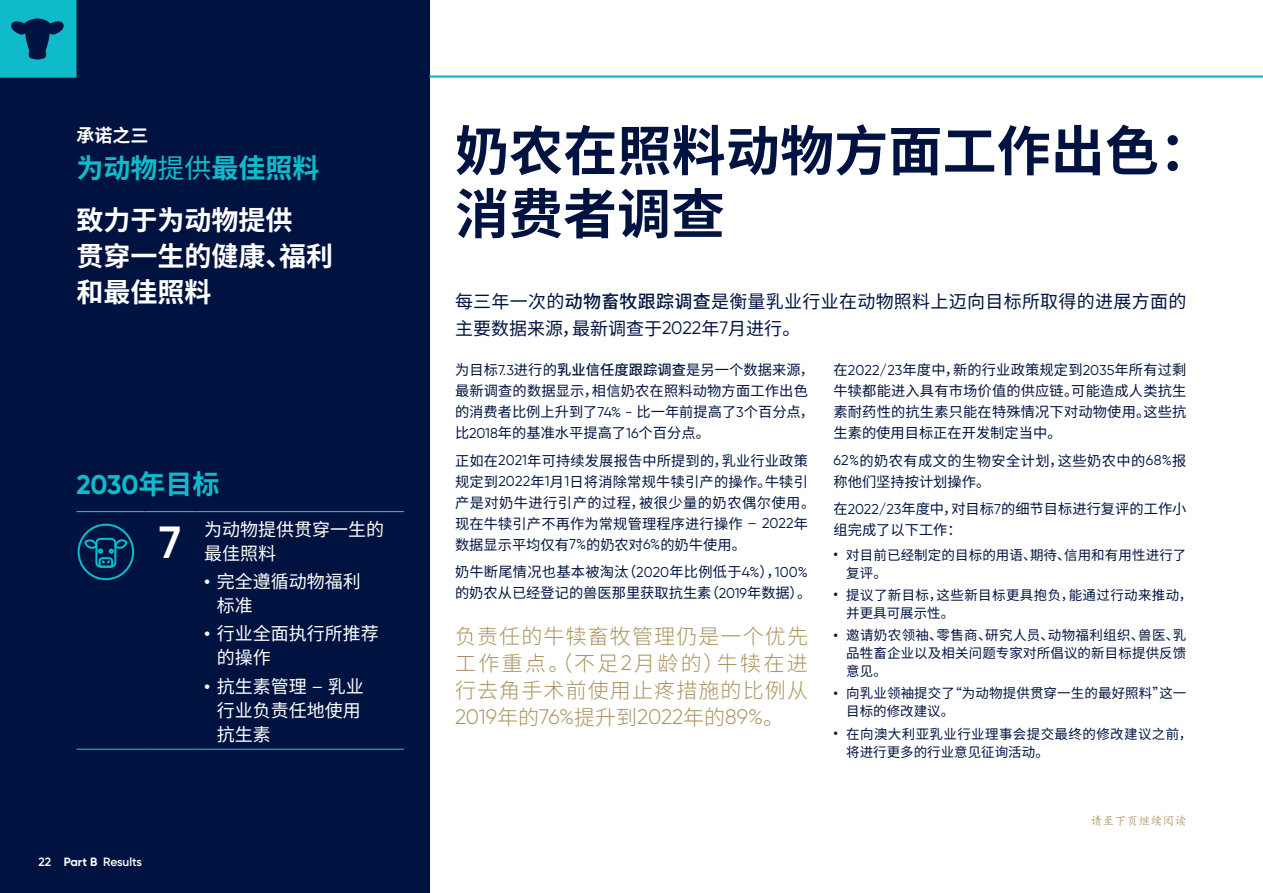
<style>
.page{position:relative;width:1263px;height:893px;background:#fff}
.page>*{position:absolute;margin:0;border:0;box-sizing:border-box;transform-origin:0 0}
.t1{font:700 54px/63px "Noto Sans CJ Ksc";letter-spacing:.005em;color:#001340}
.t2{font:600 45px "Gilroy";color:#fff}
.t3{font:700 27px/51.9px "Noto Sans CJ Ksc";color:#fff}
.t4{font:700 27px "Gilroy";color:#0fbbcb}
.t5{font:300 21px/27px "Noto Sans CJ Ksc";letter-spacing:.055em;color:#a9915c;text-align:justify}
.t6{font:300 21px "Gilroy";letter-spacing:-.01em;color:#a9915c}
.t7{font:18px/27px "Noto Sans CJ Ksc";letter-spacing:.015em;color:#001340}
.t8{font:18px/24px "Noto Sans CJ Ksc";color:#fff}
.t9{font:700 18px "Noto Sans CJ Ksc";color:#fff}
.t10{font:14.25px/21px "Noto Sans CJ Ksc";letter-spacing:.01em;color:#001340}
.t11{font:14.25px/21px "Noto Sans CJ Ksc";letter-spacing:.03em;color:#001340}
.t12{font:13.5px/18px "Noto Sans CJ Ksc";letter-spacing:.01em;color:#001340}
.t13{font:13.5px/18px "Noto Sans CJ Ksc";letter-spacing:.03em;color:#001340}
.t14{font:600 12px "Gilroy";letter-spacing:-.005em;color:#fff}
.t15{font:12px "Kai Ti";color:#a9915c}
.s1{color:#0fbbcb}
.s2{font-weight:400;color:#0fbbcb}
.s3{font-family:"Noto Sans CJ Ksc"}
.s4{font-family:"Gilroy";font-weight:600}
.s5{font-family:"Gilroy"}
.s6{font-weight:700}
.s7{font-weight:500}
</style>
<div class="page">
<div style="left:0;top:0;width:429px;height:893px;background:#001340"></div>
<hr style="left:77px;top:511px;width:68px;height:1px;background:#0fbbcb">
<hr style="left:145px;top:511px;width:51px;height:1px;background:#0fbbcb">
<hr style="left:196px;top:511px;width:208px;height:1px;background:#0fbbcb">
<hr style="left:77px;top:749px;width:68px;height:1px;background:#0fbbcb">
<hr style="left:145px;top:749px;width:51px;height:1px;background:#0fbbcb">
<hr style="left:196px;top:749px;width:208px;height:1px;background:#0fbbcb">
<div style="left:78px;top:524px;width:56px;height:56px;border:2px solid #08bbce;border-radius:50%"></div>
<svg style="left:83px;top:537px;width:46px;height:32px"></svg>
<svg style="left:0;top:0;width:77px;height:78px"></svg>
<hr style="left:429px;top:75px;width:834px;height:3px;background:#0fbbcb">
<p class="t9" style="left:77px;top:125px;width:74px">承诺之三</p>
<h3 class="t3" style="left:77px;top:143px;width:245px"><span class="s1">为动物</span><span class="s2">提供</span><span class="s1">最佳照料</span>致力于为动物提供</h3>
<h3 class="t3" style="left:77px;top:239px;width:258px;line-height:36px">贯穿一生的健康、福利和最佳照料</h3>
<h3 class="t4" style="left:77px;top:468px;width:145px">2030<span class="s3">年目标</span></h3>
<h2 class="t2" style="left:159px;top:515px;width:24px">7</h2>
<p class="t8" style="left:204px;top:518px;width:181px">为动物提供贯穿一生的最佳照料</p>
<p class="t8" style="left:217px;top:570px;width:145px;text-indent:-13px"><span class="s4">•</span> 完全遵循动物福利标准</p>
<p class="t8" style="left:217px;top:622px;width:163px;text-indent:-13px"><span class="s4">•</span> 行业全面执行所推荐的操作</p>
<p class="t8" style="left:217px;top:674px;width:148px;text-indent:-13px"><span class="s4">•</span> 抗生素管理 <span class="s5">–</span> 乳业行业负责任地使用抗生素</p>
<p class="t14" style="left:38px;top:855px;width:105px">22 <span class="s6">Part B</span> Results</p>
<h1 class="t1" style="left:455px;top:121px;width:760px">奶农在照料动物方面工作出色：消费者调查</h1>
<p class="t7" style="left:455px;top:288px;width:733px">每三年一次的<span class="s7">动物畜牧跟踪调查</span>是衡量乳业行业在动物照料上迈向目标所取得的进展方面的主要数据来源，最新调查于<span class="s5">2022</span>年<span class="s5">7</span>月进行。</p>
<p class="t10" style="left:455px;top:360px;width:361px">为目标<span class="s5">7.3</span>进行的<span class="s7">乳业信任度跟踪调查</span>是另一个数据来源，最新调查的数据显示，相信奶农在照料动物方面工作出色的消费者比例上升到了<span class="s5">74% -</span> 比一年前提高了<span class="s5">3</span>个百分点，比<span class="s5">2018</span>年的基准水平提高了<span class="s5">16</span>个百分点。</p>
<p class="t10" style="left:455px;top:450px;width:362px">正如在<span class="s5">2021</span>年可持续发展报告中所提到的，乳业行业政策规定到<span class="s5">2022</span>年<span class="s5">1</span>月<span class="s5">1</span>日将消除常规牛犊引产的操作。牛犊引产是对奶牛进行引产的过程，被很少量的奶农偶尔使用。现在牛犊引产不再作为常规管理程序进行操作 <span class="s5">– 2022</span>年数据显示平均仅有<span class="s5">7%</span>的奶农对<span class="s5">6%</span>的奶牛使用。</p>
<p class="t10" style="left:455px;top:562px;width:358px">奶牛断尾情况也基本被淘汰（<span class="s5">2020</span>年比例低于<span class="s5">4%</span>），<span class="s5">100%</span>的奶农从已经登记的兽医那里获取抗生素（<span class="s5">2019</span>年数据）。</p>
<h3 class="t5" style="left:455px;top:623px;width:355px">负责任的牛犊畜牧管理仍是一个优先工作重点。（不足<span class="s5">2</span>月龄的）牛犊在进行去角手术前使用止疼措施的比例从</h3>
<h3 class="t6" style="left:455px;top:704px;width:331px">2019<span class="s3">年的</span>76%<span class="s3">提升到</span>2022<span class="s3">年的</span>89%<span class="s3">。</span></h3>
<p class="t10" style="left:833px;top:360px;width:354px;text-align:justify">在<span class="s5">2022/23</span>年度中，新的行业政策规定到<span class="s5">2035</span>年所有过剩牛犊都能进入具有市场价值的供应链。可能造成人类抗生素耐药性的抗生素只能在特殊情况下对动物使用。这些抗生素的使用目标正在开发制定当中。</p>
<p class="t11" style="left:833px;top:450px;width:354px"><span class="s5">62%</span>的奶农有成文的生物安全计划，这些奶农中的<span class="s5">68%</span>报称他们坚持按计划操作。</p>
<p class="t10" style="left:833px;top:499px;width:354px">在<span class="s5">2022/23</span>年度中，对目标<span class="s5">7</span>的细节目标进行复评的工作小组完成了以下工作：</p>
<p class="t12" style="left:846px;top:546px;width:342px;text-indent:-13px"><span class="s4">•</span> 对目前已经制定的目标的用语、期待、信用和有用性进行了复评。</p>
<p class="t13" style="left:846px;top:586px;width:348px;text-indent:-13px"><span class="s4">•</span> 提议了新目标，这些新目标更具抱负，能通过行动来推动，并更具可展示性。</p>
<p class="t12" style="left:846px;top:626px;width:342px;text-align:justify;text-indent:-13px"><span class="s4">•</span> 邀请奶农领袖、零售商、研究人员、动物福利组织、兽医、乳品牲畜企业以及相关问题专家对所倡议的新目标提供反馈意见。</p>
<p class="t12" style="left:846px;top:685px;width:342px;text-indent:-13px"><span class="s4">•</span> 向乳业领袖提交了“为动物提供贯穿一生的最好照料”这一目标的修改建议。</p>
<p class="t13" style="left:846px;top:725px;width:348px;text-indent:-13px"><span class="s4">•</span> 在向澳大利亚乳业行业理事会提交最终的修改建议之前，将进行更多的行业意见征询活动。</p>
<p class="t15" style="left:1090px;top:814px;width:97px">请至下页继续阅读</p>
</div>
